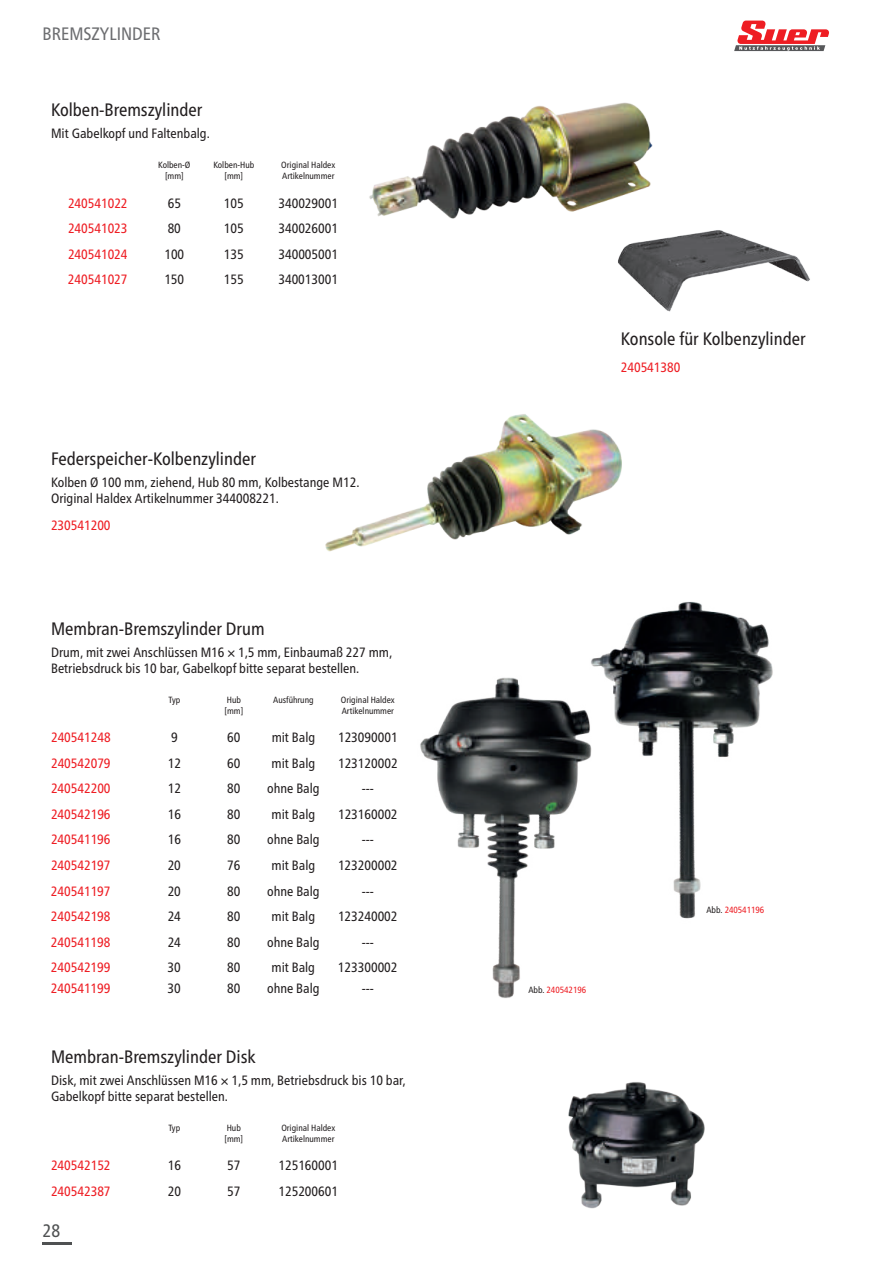
<style>
.page{position:relative;width:893px;height:1263px;background:#fff}
.page>*{position:absolute;margin:0;border:0;box-sizing:border-box;transform-origin:0 0}
.t1{font:condensed 18px "Frutiger Neue LTW1 G";color:#231f20}
.t2{font:condensed 18px "Frutiger Neue LTW1 G";color:#6c6d70}
.t3{font:condensed 18px "Frutiger Neue LTW1 G";color:#4f5152}
.t4{font:condensed 13.5px/16.2px "Frutiger Neue LTW1 G";color:#231f20}
.t5{font:condensed 13.5px "Frutiger Neue LTW1 G";color:#ee1d23}
.t6{font:condensed 9px/10.8px "Frutiger Neue LTW1 G";color:#231f20}
.t7{font:condensed 9px "Frutiger Neue LTW1 G";color:#ee1d23}
.s1{color:#231f20}
</style>
<div class="page">
<svg style="left:734px;top:21px;width:95px;height:30px"></svg>
<hr style="left:43px;top:1242px;width:29px;height:2px;background:#4f5152">
<img style="left:618px;top:230px;width:192px;height:82px">
<img style="left:369px;top:102px;width:284px;height:117px">
<img style="left:568px;top:1082px;width:137px;height:127px">
<img style="left:420px;top:677px;width:169px;height:321px">
<img style="left:589px;top:601px;width:184px;height:318px">
<img style="left:325px;top:414px;width:297px;height:138px">
<h1 class="t2" style="left:43px;top:23px;width:119px">BREMSZYLINDER</h1>
<h1 class="t1" style="left:51px;top:99px;width:153px">Kolben-Bremszylinder</h1>
<p class="t4" style="left:51px;top:126px;width:160px">Mit Gabelkopf und Faltenbalg.</p>
<p class="t6" style="left:158px;top:160px;width:34px;text-align:center">Kolben-Ø [mm]</p>
<p class="t6" style="left:213px;top:160px;width:42px;text-align:center">Kolben-Hub [mm]</p>
<p class="t6" style="left:281px;top:160px;width:55px">Original Haldex<br>Artikelnummer</p>
<p class="t5" style="left:68px;top:195px;width:61px">240541022</p>
<p class="t4" style="left:168px;top:195px;width:15px">65</p>
<p class="t4" style="left:224px;top:195px;width:21px">105</p>
<p class="t4" style="left:278px;top:195px;width:61px">340029001</p>
<p class="t5" style="left:68px;top:220px;width:61px">240541023</p>
<p class="t4" style="left:168px;top:220px;width:15px">80</p>
<p class="t4" style="left:224px;top:220px;width:21px">105</p>
<p class="t4" style="left:278px;top:220px;width:61px">340026001</p>
<p class="t5" style="left:68px;top:246px;width:61px">240541024</p>
<p class="t4" style="left:164px;top:246px;width:21px">100</p>
<p class="t4" style="left:224px;top:246px;width:21px">135</p>
<p class="t4" style="left:278px;top:246px;width:61px">340005001</p>
<p class="t5" style="left:68px;top:271px;width:61px">240541027</p>
<p class="t4" style="left:164px;top:271px;width:21px">150</p>
<p class="t4" style="left:224px;top:271px;width:21px">155</p>
<p class="t4" style="left:278px;top:271px;width:61px">340013001</p>
<h1 class="t1" style="left:51px;top:448px;width:206px">Federspeicher-Kolbenzylinder</h1>
<p class="t4" style="left:51px;top:474px;width:310px">Kolben Ø 100 mm, ziehend, Hub 80 mm, Kolbestange M12.<br>Original Haldex Artikelnummer 344008221.</p>
<p class="t5" style="left:51px;top:518px;width:61px">230541200</p>
<h1 class="t1" style="left:621px;top:328px;width:186px">Konsole für Kolbenzylinder</h1>
<p class="t5" style="left:621px;top:359px;width:61px">240541380</p>
<h1 class="t1" style="left:51px;top:618px;width:215px">Membran-Bremszylinder Drum</h1>
<p class="t4" style="left:51px;top:644px;width:343px">Drum, mit zwei Anschlüssen M16 × 1,5 mm, Einbaumaß 227 mm,<br>Betriebsdruck bis 10 bar, Gabelkopf bitte separat bestellen.</p>
<p class="t6" style="left:168px;top:695px;width:13px">Typ</p>
<p class="t6" style="left:225px;top:695px;width:20px">Hub [mm]</p>
<p class="t6" style="left:273px;top:695px;width:42px">Ausführung</p>
<p class="t6" style="left:341px;top:695px;width:55px">Original Haldex<br>Artikelnummer</p>
<p class="t5" style="left:51px;top:730px;width:61px">240541248</p>
<p class="t4" style="left:171px;top:729px;width:8px">9</p>
<p class="t4" style="left:227px;top:729px;width:15px">60</p>
<p class="t4" style="left:272px;top:729px;width:45px">mit Balg</p>
<p class="t4" style="left:338px;top:729px;width:61px">123090001</p>
<p class="t5" style="left:51px;top:755px;width:61px">240542079</p>
<p class="t4" style="left:168px;top:755px;width:15px">12</p>
<p class="t4" style="left:227px;top:755px;width:15px">60</p>
<p class="t4" style="left:272px;top:755px;width:45px">mit Balg</p>
<p class="t4" style="left:338px;top:755px;width:61px">123120002</p>
<p class="t5" style="left:51px;top:781px;width:61px">240542200</p>
<p class="t4" style="left:168px;top:780px;width:15px">12</p>
<p class="t4" style="left:227px;top:780px;width:15px">80</p>
<p class="t4" style="left:267px;top:780px;width:54px">ohne Balg</p>
<p class="t4" style="left:362px;top:780px;width:14px">---</p>
<p class="t5" style="left:51px;top:806px;width:61px">240542196</p>
<p class="t4" style="left:168px;top:806px;width:15px">16</p>
<p class="t4" style="left:227px;top:806px;width:15px">80</p>
<p class="t4" style="left:272px;top:806px;width:45px">mit Balg</p>
<p class="t4" style="left:338px;top:806px;width:61px">123160002</p>
<p class="t5" style="left:51px;top:832px;width:61px">240541196</p>
<p class="t4" style="left:168px;top:832px;width:15px">16</p>
<p class="t4" style="left:227px;top:832px;width:15px">80</p>
<p class="t4" style="left:267px;top:832px;width:54px">ohne Balg</p>
<p class="t4" style="left:362px;top:832px;width:14px">---</p>
<p class="t5" style="left:51px;top:857px;width:61px">240542197</p>
<p class="t4" style="left:168px;top:857px;width:15px">20</p>
<p class="t4" style="left:227px;top:857px;width:15px">76</p>
<p class="t4" style="left:272px;top:857px;width:45px">mit Balg</p>
<p class="t4" style="left:338px;top:857px;width:61px">123200002</p>
<p class="t5" style="left:51px;top:883px;width:61px">240541197</p>
<p class="t4" style="left:168px;top:883px;width:15px">20</p>
<p class="t4" style="left:227px;top:883px;width:15px">80</p>
<p class="t4" style="left:267px;top:883px;width:54px">ohne Balg</p>
<p class="t4" style="left:362px;top:883px;width:14px">---</p>
<p class="t5" style="left:51px;top:908px;width:61px">240542198</p>
<p class="t4" style="left:168px;top:908px;width:15px">24</p>
<p class="t4" style="left:227px;top:908px;width:15px">80</p>
<p class="t4" style="left:272px;top:908px;width:45px">mit Balg</p>
<p class="t4" style="left:338px;top:908px;width:61px">123240002</p>
<p class="t5" style="left:51px;top:934px;width:61px">240541198</p>
<p class="t4" style="left:168px;top:934px;width:15px">24</p>
<p class="t4" style="left:227px;top:934px;width:15px">80</p>
<p class="t4" style="left:267px;top:934px;width:54px">ohne Balg</p>
<p class="t4" style="left:362px;top:934px;width:14px">---</p>
<p class="t5" style="left:51px;top:959px;width:61px">240542199</p>
<p class="t4" style="left:168px;top:959px;width:15px">30</p>
<p class="t4" style="left:227px;top:959px;width:15px">80</p>
<p class="t4" style="left:272px;top:959px;width:45px">mit Balg</p>
<p class="t4" style="left:338px;top:959px;width:61px">123300002</p>
<p class="t5" style="left:51px;top:981px;width:61px">240541199</p>
<p class="t4" style="left:168px;top:980px;width:15px">30</p>
<p class="t4" style="left:227px;top:980px;width:15px">80</p>
<p class="t4" style="left:267px;top:980px;width:54px">ohne Balg</p>
<p class="t4" style="left:362px;top:980px;width:14px">---</p>
<p class="t7" style="left:528px;top:985px;width:59px"><span class="s1">Abb.</span> 240542196</p>
<h1 class="t1" style="left:51px;top:1046px;width:206px">Membran-Bremszylinder Disk</h1>
<p class="t4" style="left:51px;top:1072px;width:356px">Disk, mit zwei Anschlüssen M16 × 1,5 mm, Betriebsdruck bis 10 bar,<br>Gabelkopf bitte separat bestellen.</p>
<p class="t6" style="left:168px;top:1123px;width:13px">Typ</p>
<p class="t6" style="left:225px;top:1123px;width:20px">Hub [mm]</p>
<p class="t6" style="left:281px;top:1123px;width:55px">Original Haldex<br>Artikelnummer</p>
<p class="t5" style="left:51px;top:1158px;width:61px">240542152</p>
<p class="t4" style="left:168px;top:1157px;width:15px">16</p>
<p class="t4" style="left:227px;top:1157px;width:15px">57</p>
<p class="t4" style="left:278px;top:1157px;width:61px">125160001</p>
<p class="t5" style="left:51px;top:1183px;width:61px">240542387</p>
<p class="t4" style="left:168px;top:1183px;width:15px">20</p>
<p class="t4" style="left:227px;top:1183px;width:15px">57</p>
<p class="t4" style="left:278px;top:1183px;width:61px">125200601</p>
<h1 class="t3" style="left:43px;top:1220px;width:19px">28</h1>
<p class="t7" style="left:706px;top:905px;width:59px"><span class="s1">Abb.</span> 240541196</p>
</div>
